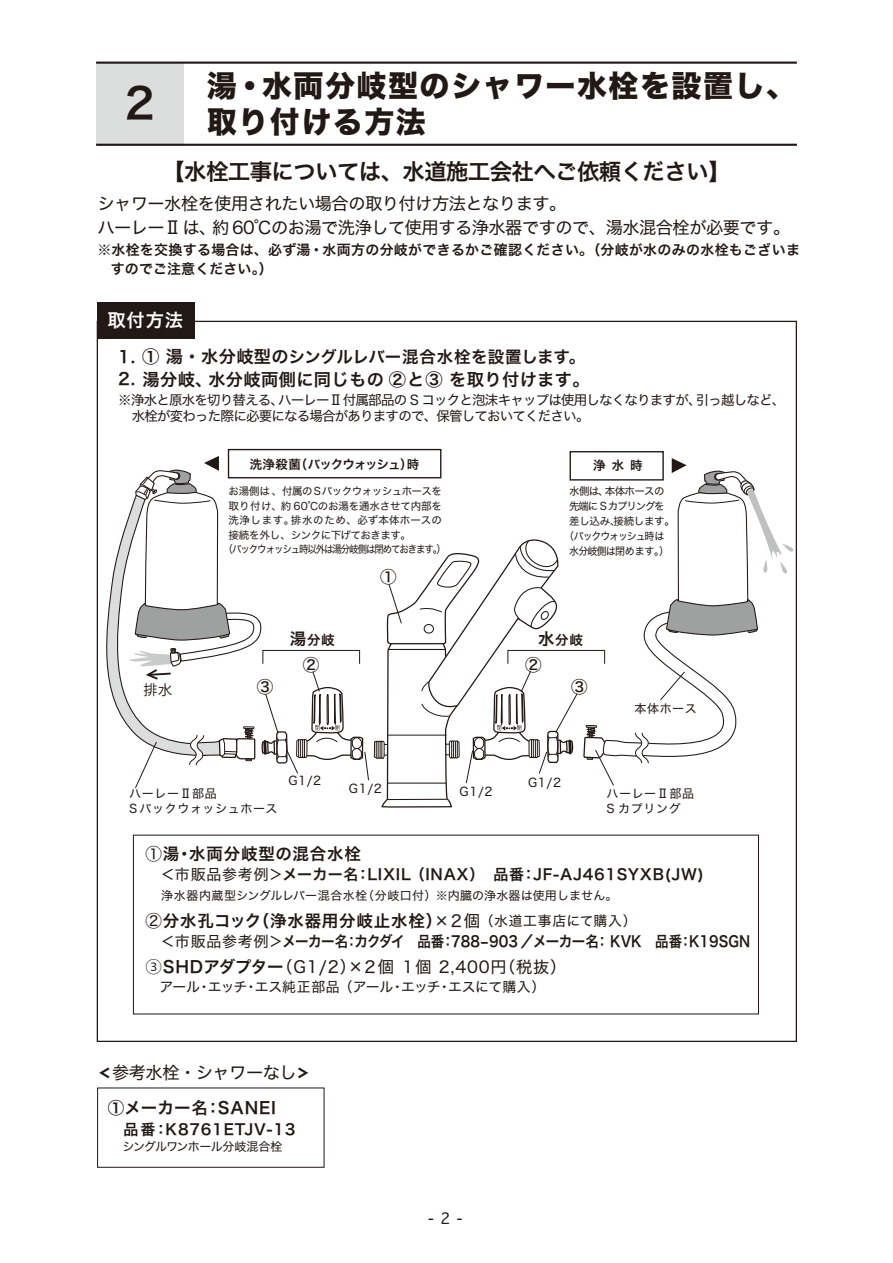
<style>
.page{position:relative;width:893px;height:1263px;background:#fff}
.page>*{position:absolute;margin:0;border:0;box-sizing:border-box;transform-origin:0 0}
.t1{font:42px "Hira Kaku Std N W6";color:#221815}
.t2{font:30px/36px "Hira Kaku Std N W8";letter-spacing:.05em;color:#221815}
.t3{font:22.5px "Hira Kaku Std N W6";letter-spacing:-.03em;color:#221815}
.t4{font:18.15px "Hira Kaku Std N W6";color:#fff}
.t5{font:17.25px/24px "Hira Kaku Std N W4";letter-spacing:-.03em;color:#221815}
.t6{font:17.25px "Hira Kaku Std N W6";letter-spacing:.02em;color:#221815}
.t7{font:16.5px "Hira Kaku Std N W6";letter-spacing:.05em;color:#221815}
.t8{font:16.5px "Hira Kaku Std N W6";letter-spacing:-.005em;color:#221815}
.t9{font:16.5px "Hira Kaku Std N W5";color:#221815}
.t10{font:16.2px "Hira Kaku Std N W4";letter-spacing:.05em;color:#221815}
.t11{font:15px "Hira Kaku Std N W6";letter-spacing:.05em;color:#221815}
.t12{font:15px "Hira Kaku Std N W6";letter-spacing:.015em;color:#221815;scale:.9 1}
.t13{font:15px "Geneva";color:#221815}
.t14{font:13.95px/18.8px "Hira Kaku Std N W6";letter-spacing:.025em;color:#221815}
.t15{font:13.95px "Koz Go Pro";color:#221815}
.t16{font:13.8px "Hira Kaku Std N W4";letter-spacing:-.02em;color:#221815}
.t17{font:13.5px/16.5px "Hira Kaku Std N W4";letter-spacing:-.06em;color:#221815}
.t18{font:13.5px "Hira Kaku Std N W6";color:#221815}
.t19{font:12.45px "Hira Kaku Std N W6";letter-spacing:-.065em;color:#221815}
.t20{font:12px/15px "Hira Kaku Std N W4";letter-spacing:.05em;color:#221815}
.t21{font:12px "Hira Kaku Std N W4";letter-spacing:.01em;color:#221815}
.t22{font:12px "Hira Kaku Std N W4";letter-spacing:-.055em;color:#221815}
.t23{font:10.5px "Hira Kaku Std N W4";letter-spacing:-.05em;color:#221815}
.t24{font:10.5px "Hira Kaku Std N W4";letter-spacing:-.115em;color:#221815;scale:.9 1}
.t25{font:10.5px "Hira Kaku Std N W4";letter-spacing:-.015em;color:#221815}
.t26{font:10.5px "Hira Kaku Std N W4";letter-spacing:.06em;color:#221815}
.t27{font:10.5px "Hira Kaku Std N W4";letter-spacing:-.03em;color:#221815}
.t28{font:10.5px "Hira Kaku Std N W4";letter-spacing:-.115em;color:#221815;scale:.95 1}
.t29{font:10.5px "Hira Kaku Std N W4";letter-spacing:-.08em;color:#221815;scale:.95 1}
.t30{font:10.5px "Hira Kaku Std N W4";letter-spacing:-.11em;color:#221815}
.s1{font-family:"Shin Go Pro"}
.s2{font-size:17.25px}
.s3{font-size:16.5px}
.s4{font-family:"Hira Kaku Std N W4"}
.s5{font-family:"Hira Kaku Std N W4";font-size:13.8px}
.s6{font-family:"Koz Go Pr 6 N";font-size:16.5px}
.s7{font-family:"Hira Kaku Std N W6";font-size:16.5px}
.s8{font-family:"Hira Kaku Std N W8";font-size:13.5px}
</style>
<div class="page">
<div style="left:96px;top:63px;width:88px;height:83px;background:#dcdddd"></div>
<div style="left:97px;top:302px;width:97px;height:36px;background:#221815"></div>
<hr style="left:96px;top:62px;width:701px;height:2px;background:#221815">
<hr style="left:96px;top:144px;width:701px;height:2px;background:#221815">
<svg style="left:381px;top:596px;width:100px;height:446px"></svg>
<hr style="left:390px;top:643px;width:54px;height:1px;background:#221815">
<hr style="left:388px;top:649px;width:57px;height:1px;background:#221815">
<hr style="left:388px;top:782px;width:58px;height:2px;background:#221815">
<hr style="left:388px;top:799px;width:59px;height:1px;background:#221815">
<hr style="left:388px;top:735px;width:58px;height:1px;background:#221815">
<svg style="left:419px;top:61px;width:377px;height:787px"></svg>
<svg style="left:96px;top:436px;width:306px;height:412px"></svg>
<h1 class="t1" style="left:125px;top:71px;width:31px">2</h1>
<h2 class="t2" style="left:207px;top:69px;width:591px">湯・水両分岐型のシャワー水栓を設置し、取り付ける方法</h2>
<h3 class="t3" style="left:162px;top:154px;width:570px">【水栓工事については、水道施工会社へご依頼ください】</h3>
<p class="t5" style="left:97px;top:192px;width:694px">シャワー水栓を使用されたい場合の取り付け方法となります。<br>ハーレー<span class="s1">Ⅱ</span>は、約 60℃のお湯で洗浄して使用する浄水器ですので、湯水混合栓が必要です。</p>
<p class="t14" style="left:111px;top:241px;width:691px;text-indent:-13px">※水栓を交換する場合は、必ず湯・水両方の分岐ができるかご確認ください。（分岐が水のみの水栓もございますのでご注意ください。）</p>
<h3 class="t4" style="left:107px;top:306px;width:77px">取付方法</h3>
<p class="t8" style="left:118px;top:344px;width:468px">1. <span class="s2">① 湯・水分岐型の</span>シングルレバー混合水栓を設置します。</p>
<p class="t6" style="left:118px;top:366px;width:473px"><span class="s3">2.</span> 湯分岐、水分岐両側に同じもの ②と③ を取り付けます。</p>
<p class="t17" style="left:132px;top:391px;width:655px;text-indent:-14px">※浄水と原水を切り替える、ハーレー<span class="s1">Ⅱ</span>付属部品の S コックと泡沫キャップは使用しなくなりますが、引っ越しなど、水栓が変わった際に必要になる場合がありますので、保管しておいてください。</p>
<p class="t19" style="left:250px;top:455px;width:171px">洗浄殺菌（バックウォッシュ）時</p>
<p class="t19" style="left:593px;top:456px;width:51px">浄 水 時</p>
<p class="t23" style="left:228px;top:484px;width:215px">お湯側は、付属のSバックウォッシュホースを</p>
<p class="t25" style="left:228px;top:498px;width:215px">取り付け、約 60℃のお湯を通水させて内部を</p>
<p class="t26" style="left:228px;top:512px;width:215px">洗浄します。排水のため、必ず本体ホースの</p>
<p class="t23" style="left:228px;top:527px;width:184px">接続を外し、シンクに下げておきます。</p>
<p class="t24" style="left:224px;top:541px;width:249px">（バックウォッシュ時以外は湯分岐側は閉めておきます。）</p>
<p class="t23" style="left:569px;top:484px;width:97px">水側は、本体ホースの</p>
<p class="t30" style="left:569px;top:499px;width:97px">先端に S カプリングを</p>
<p class="t27" style="left:569px;top:514px;width:107px">差し込み、接続します。</p>
<p class="t28" style="left:564px;top:529px;width:107px">（バックウォッシュ時は</p>
<p class="t29" style="left:569px;top:543px;width:107px">水分岐側は閉めます。）</p>
<p class="t15" style="left:143px;top:681px;width:30px">排水</p>
<p class="t9" style="left:257px;top:674px;width:18px">③</p>
<p class="t18" style="left:290px;top:629px;width:46px"><span class="s3">湯</span>分岐</p>
<p class="t9" style="left:303px;top:652px;width:18px">②</p>
<p class="t9" style="left:380px;top:564px;width:18px">①</p>
<p class="t18" style="left:538px;top:629px;width:46px"><span class="s3">水</span>分岐</p>
<p class="t9" style="left:525px;top:652px;width:18px">②</p>
<p class="t9" style="left:571px;top:674px;width:18px">③</p>
<p class="t20" style="left:634px;top:701px;width:64px">本体ホース</p>
<p class="t20" style="left:129px;top:786px;width:150px">ハーレー<span class="s1">Ⅱ</span>部品<br>S バックウォッシュホース</p>
<p class="t20" style="left:288px;top:773px;width:34px">G1/2</p>
<p class="t20" style="left:528px;top:775px;width:34px">G1/2</p>
<p class="t20" style="left:460px;top:784px;width:34px">G1/2</p>
<p class="t20" style="left:349px;top:781px;width:34px">G1/2</p>
<p class="t20" style="left:606px;top:786px;width:89px">ハーレー<span class="s1">Ⅱ</span>部品<br>S カプリング</p>
<p class="t7" style="left:146px;top:841px;width:217px"><span class="s4">①</span>湯・水両分岐型の混合水栓</p>
<p class="t11" style="left:160px;top:863px;width:545px"><span class="s4">＜市販品参考例＞</span>メーカー名：LIXIL （INAX）品番：JF-AJ461SYXB(JW)</p>
<p class="t21" style="left:161px;top:887px;width:458px">浄水器内蔵型シングルレバー混合水栓（分岐口付）※内臓の浄水器は使用しません。</p>
<p class="t7" style="left:146px;top:908px;width:492px"><span class="s4">②</span>分水孔コック（浄水器用分岐止水栓）<span class="s4">×２個</span> <span class="s5">（水道工事店にて購入）</span></p>
<p class="t12" style="left:146px;top:930px;width:673px"><span class="s4">　＜市販品参考例＞</span>メーカー名：カクダイ　品番：788‒903 ／メーカー名： KVK　品番：K19SGN</p>
<p class="t10" style="left:146px;top:954px;width:422px"><span class="s6">③</span><span class="s7">SHDアダプター</span><span class="s3">（G1/2）×２個</span> １個 2,400円（税抜）</p>
<p class="t16" style="left:146px;top:976px;width:401px">　アール・エッチ・エス純正部品 （アール・エッチ・エスにて購入）</p>
<p class="t5" style="left:98px;top:1061px;width:213px"><span class="s8">＜</span>参考水栓・シャワーなし<span class="s8">＞</span></p>
<p class="t7" style="left:108px;top:1095px;width:170px">①メーカー名：SANEI</p>
<p class="t11" style="left:124px;top:1117px;width:174px">品番：K8761ETJV-13</p>
<p class="t22" style="left:122px;top:1138px;width:162px">シングルワンホール分岐混合栓</p>
<p class="t13" style="left:428px;top:1209px;width:36px">- 2 -</p>
</div>
